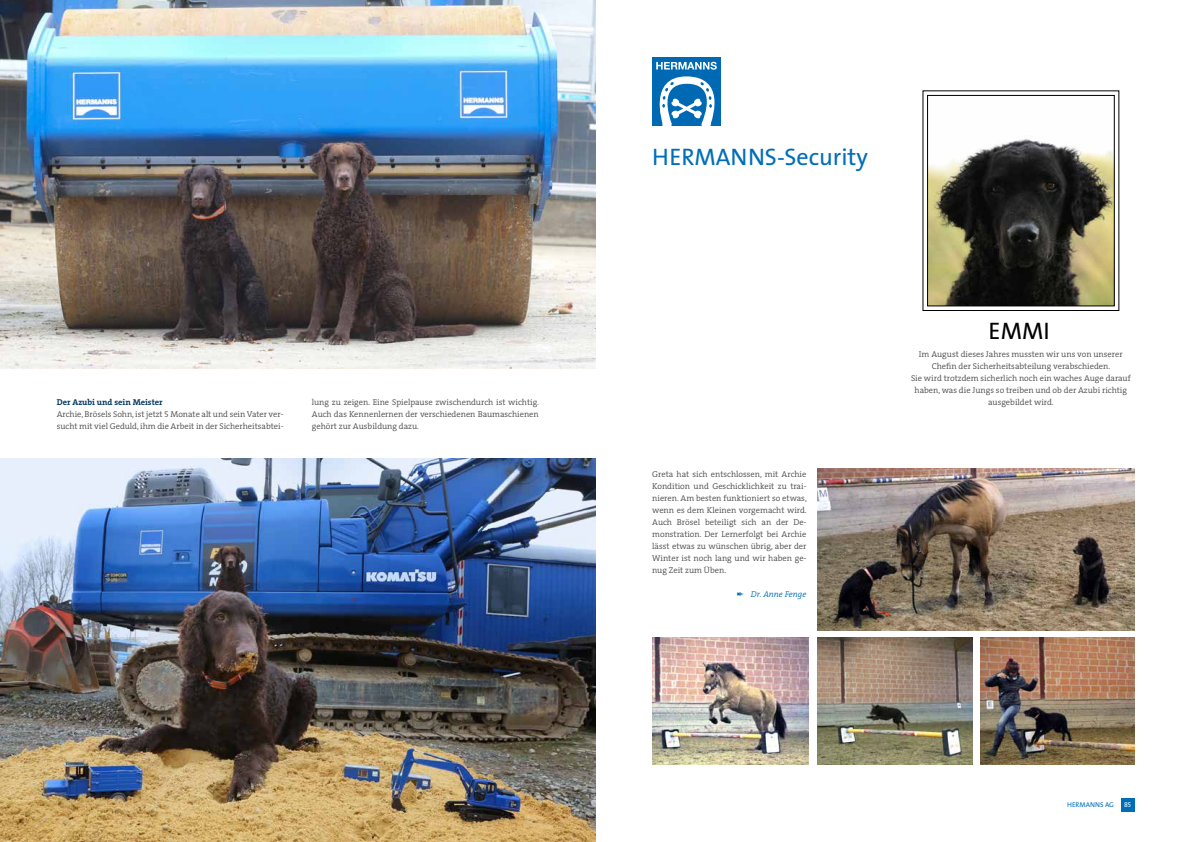
<style>
.page{position:relative;width:1191px;height:842px;background:#fff}
.page>*{position:absolute;margin:0;border:0;box-sizing:border-box;transform-origin:0 0}
.t1{font:24px "The Sans";color:#006eb7}
.t2{font:24px "The Sans";color:#000}
.t3{font:300 8.5px/12px "The Serif B W4";color:#4a4a49;text-align:justify}
.t4{font:700 8.5px "The Serif B W7";color:#04395d}
.t5{font:italic 300 8.5px "The Serif B W4";color:#006eb7}
.t6{font:7px "The Sans";color:#006eb7}
.t7{font:7px "The Sans Caps";color:#fff}
</style>
<div class="page">
<div style="left:1120px;top:799px;width:14px;height:13px;background:#006eb7"></div>
<img style="left:0;top:458px;width:595px;height:384px">
<img style="left:929px;top:139px;width:183px;height:165px">
<div style="left:927px;top:95px;width:187px;height:211px;border:1px solid #000"></div>
<img style="left:817px;top:638px;width:155px;height:127px">
<img style="left:980px;top:638px;width:154px;height:127px">
<img style="left:817px;top:469px;width:317px;height:161px">
<img style="left:652px;top:638px;width:156px;height:127px">
<div style="left:652px;top:57px;width:69px;height:69px;background:#0069b4"></div>
<svg style="left:656px;top:62px;width:61px;height:8px"></svg>
<svg style="left:659px;top:76px;width:56px;height:50px"></svg>
<img style="left:0;top:0;width:595px;height:369px">
<h1 class="t1" style="left:652px;top:137px;width:217px">HERMANNS-Security</h1>
<h1 class="t2" style="left:988px;top:311px;width:62px">EMMI</h1>
<p class="t3" style="left:911px;top:348px;width:221px;text-align:center">Im August dieses Jahres mussten wir uns von unserer Chefin der Sicherheitsabteilung verabschieden.<br>Sie wird trotzdem sicherlich noch ein waches Auge darauf haben, was die Jungs so treiben und ob der Azubi richtig</p>
<p class="t4" style="left:57px;top:396px;width:108px">Der Azubi und sein Meister</p>
<p class="t3" style="left:988px;top:396px;width:67px">ausgebildet wird.</p>
<p class="t3" style="left:57px;top:408px;width:228px">Archie, Brösels Sohn, ist jetzt 5 Monate alt und sein Vater ver&shy;sucht mit viel Geduld, ihm die Arbeit in der Sicherheitsabtei-</p>
<p class="t3" style="left:312px;top:396px;width:229px">lung zu zeigen. Eine Spielpause zwischendurch ist wichtig.<br>Auch das Kennenlernen der verschiedenen Baumaschienen gehört zur Ausbildung dazu.</p>
<p class="t3" style="left:652px;top:468px;width:156px">Greta hat sich entschlossen, mit Archie Kondition und Geschicklichkeit zu trai&shy;nieren. Am besten funktioniert so etwas, wenn es dem Kleinen vorgemacht wird.<br>Auch Brösel beteiligt sich an der De&shy;monstration. Der Lernerfolgt bei Archie lässt etwas zu wünschen übrig, aber der Winter ist noch lang und wir haben ge&shy;nug Zeit zum Üben.</p>
<p class="t5" style="left:736px;top:588px;width:71px">✒ Dr. Anne Fenge</p>
<p class="t6" style="left:1067px;top:799px;width:48px">HERMANNS AG</p>
<p class="t7" style="left:1124px;top:799px;width:9px">85</p>
</div>
